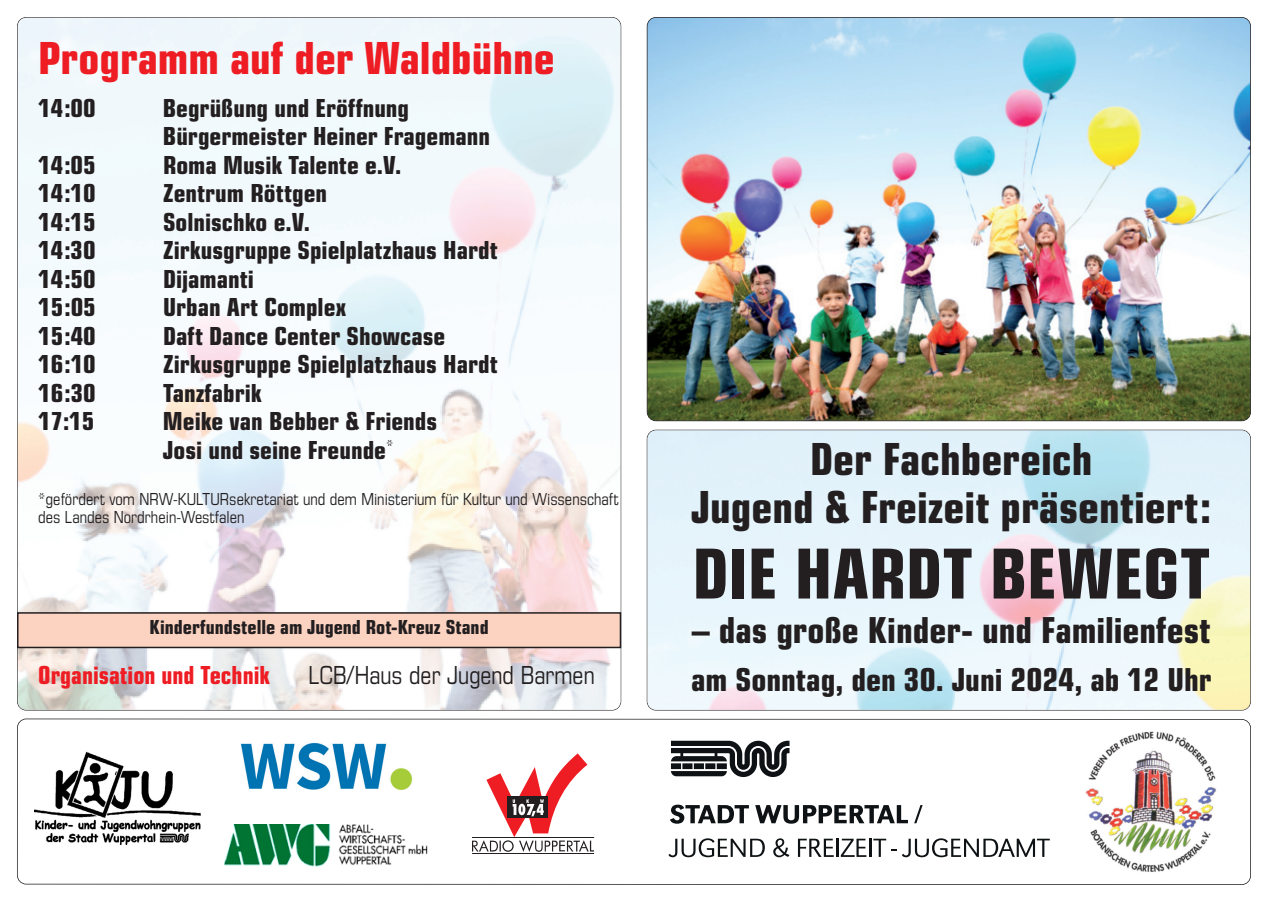
<style>
.page{position:relative;width:1268px;height:902px;background:#fff}
.page>*{position:absolute;margin:0;border:0;box-sizing:border-box;transform-origin:0 0}
.t1{font:74.7px "Eurostile Con Hea";color:#231f20}
.t2{font:48px/48px "Eurostile Con Hea";color:#231f20;text-align:center}
.t3{font:48px "Eurostile Con Hea";color:#ee1d23}
.t4{font:38.85px "Eurostile Con Hea";color:#231f20}
.t5{font:34.35px "Eurostile Con Hea";color:#231f20}
.t6{font:27px/28.5px "Eurostile Con Hea";color:#231f20}
.t7{font:27px "Eurostile Con";color:#231f20;scale:.95 1}
.t8{font:27px "Eurostile Con Hea";color:#ee1d23;scale:.95 1}
.t9{font:21px "Eurostile Con Hea";color:#231f20}
.t10{font:18px/18px "Eurostile Con";color:#231f20;scale:.95 1}
</style>
<div class="page">
<img style="left:18px;top:18px;width:602px;height:691px">
<div style="left:18px;top:613px;width:602px;height:34px;background:#fcd2c0"></div>
<div style="left:17px;top:612px;width:604px;height:36px;border:2px solid #231f20"></div>
<img style="left:647px;top:17px;width:603px;height:404px;border-radius:9px">
<div style="left:646px;top:17px;width:604px;height:404px;border:2px solid #231f20;border-radius:9px"></div>
<img style="left:647px;top:430px;width:602px;height:279px">
<svg style="left:17px;top:718px;width:1233px;height:166px"></svg>
<svg style="left:669px;top:804px;width:79px;height:19px"></svg>
<svg style="left:755px;top:805px;width:152px;height:18px"></svg>
<svg style="left:914px;top:805px;width:8px;height:18px"></svg>
<svg style="left:668px;top:838px;width:96px;height:19px"></svg>
<svg style="left:773px;top:838px;width:16px;height:19px"></svg>
<svg style="left:797px;top:838px;width:252px;height:19px"></svg>
<svg style="left:670px;top:740px;width:119px;height:37px"></svg>
<img style="left:240px;top:742px;width:173px;height:47px">
<img style="left:35px;top:750px;width:166px;height:106px">
<div style="left:224px;top:815px;width:212px;height:62px;background:#fff"></div>
<img style="left:224px;top:824px;width:203px;height:42px">
<img style="left:1084px;top:728px;width:136px;height:147px">
<div style="left:472px;top:746px;width:122px;height:115px;background:#fff;border-radius:9px"></div>
<hr style="left:472px;top:853px;width:122px;height:1px;background:#231f20">
<svg style="left:472px;top:753px;width:122px;height:98px"></svg>
<h2 class="t3" style="left:38px;top:42px;width:518px">Programm auf der Waldbühne</h2>
<p class="t6" style="left:38px;top:96px;width:59px">14:00</p>
<p class="t6" style="left:163px;top:96px;width:328px">Begrüßung und Eröffnung<br>Bürgermeister Heiner Fragemann</p>
<p class="t6" style="left:38px;top:153px;width:59px">14:05</p>
<p class="t6" style="left:163px;top:153px;width:240px">Roma Musik Talente e.V.</p>
<p class="t6" style="left:38px;top:181px;width:59px">14:10</p>
<p class="t6" style="left:163px;top:181px;width:165px">Zentrum Röttgen</p>
<p class="t6" style="left:38px;top:210px;width:59px">14:15</p>
<p class="t6" style="left:163px;top:210px;width:148px">Solnischko e.V.</p>
<p class="t6" style="left:38px;top:238px;width:59px">14:30</p>
<p class="t6" style="left:163px;top:238px;width:336px">Zirkusgruppe Spielplatzhaus Hardt</p>
<p class="t6" style="left:38px;top:267px;width:59px">14:50</p>
<p class="t6" style="left:163px;top:267px;width:92px">Dijamanti</p>
<p class="t6" style="left:38px;top:295px;width:59px">15:05</p>
<p class="t6" style="left:163px;top:295px;width:185px">Urban Art Complex</p>
<p class="t6" style="left:38px;top:324px;width:59px">15:40</p>
<p class="t6" style="left:163px;top:324px;width:284px">Daft Dance Center Showcase</p>
<p class="t6" style="left:38px;top:352px;width:59px">16:10</p>
<p class="t6" style="left:163px;top:352px;width:336px">Zirkusgruppe Spielplatzhaus Hardt</p>
<p class="t6" style="left:38px;top:381px;width:59px">16:30</p>
<p class="t6" style="left:163px;top:381px;width:100px">Tanzfabrik</p>
<p class="t6" style="left:38px;top:409px;width:58px">17:15</p>
<p class="t6" style="left:163px;top:409px;width:276px">Meike van Bebber &amp; Friends<br>Josi und seine Freunde</p>
<p class="t10" style="left:38px;top:491px;width:612px">*gefördert vom NRW-KULTURsekretariat und dem Ministerium für Kultur und Wissenschaft des Landes Nordrhein-Westfalen</p>
<p class="t10" style="left:386px;top:438px;width:9px">*</p>
<p class="t9" style="left:150px;top:619px;width:340px">Kinderfundstelle am Jugend Rot-Kreuz Stand</p>
<p class="t8" style="left:38px;top:665px;width:245px">Organisation und Technik</p>
<p class="t7" style="left:308px;top:665px;width:303px">LCB/Haus der Jugend Barmen</p>
<h2 class="t2" style="left:691px;top:439px;width:521px">Der Fachbereich<br>Jugend &amp; Freizeit präsentiert:</h2>
<h1 class="t1" style="left:692px;top:548px;width:519px">DIE HARDT BEWEGT</h1>
<h3 class="t4" style="left:691px;top:616px;width:520px">– das große Kinder- und Familienfest</h3>
<p class="t5" style="left:691px;top:668px;width:521px">am Sonntag, den 30. Juni 2024, ab 12 Uhr</p>
</div>
